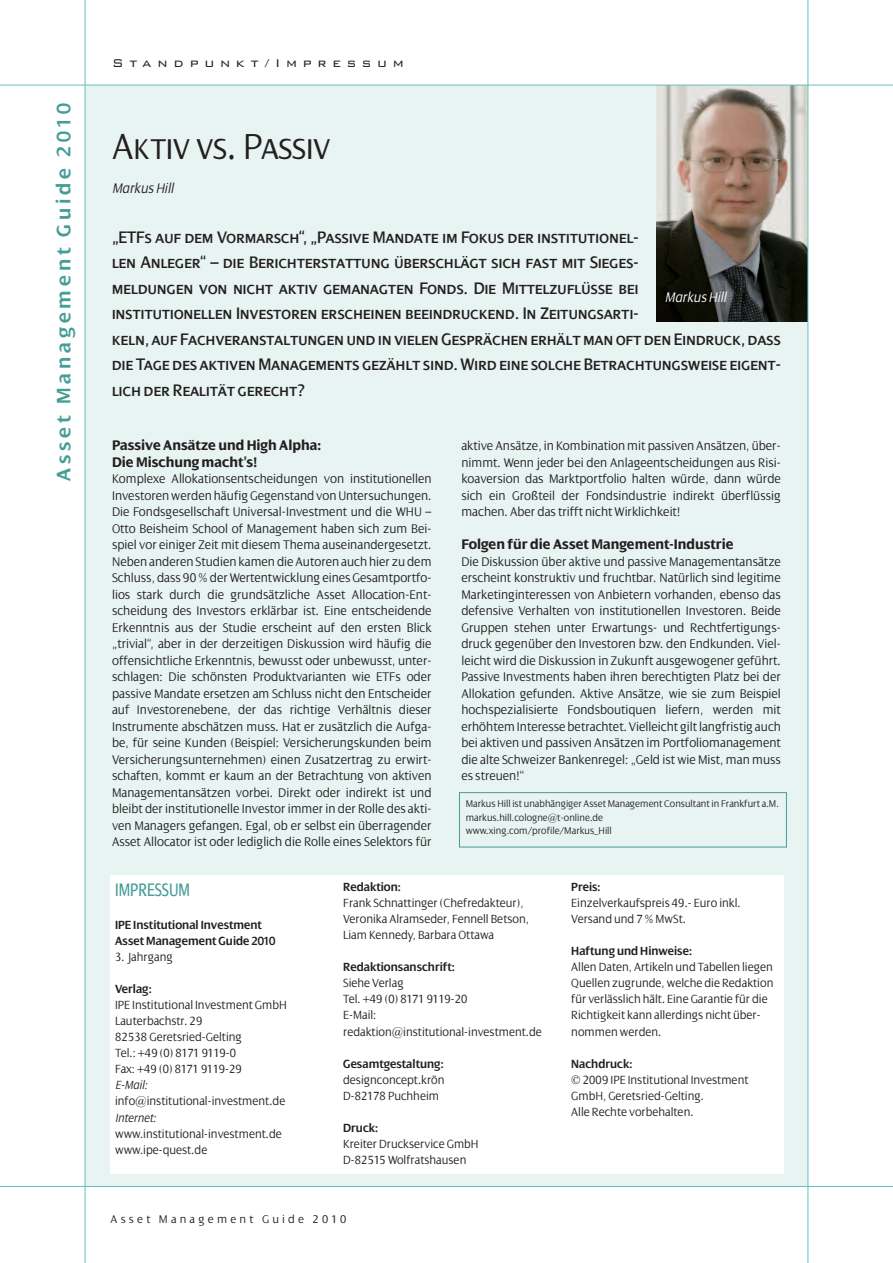
<style>
.page{position:relative;width:893px;height:1263px;background:#fff}
.page>*{position:absolute;margin:0;border:0;box-sizing:border-box;transform-origin:0 0}
.t1{font:39px "Dialog Light SC";color:#231f20;scale:.95 1}
.t2{font:600 21px "Dialog";letter-spacing:.18em;color:#459d98}
.t3{font:19.5px "Dialog Cond";color:#459d98}
.t4{font:18px/25.5px "Dialog SC";color:#231f20;scale:.95 1}
.t5{font:700 15px/16.5px "Dialog";color:#231f20;scale:.95 1}
.t6{font:300 15px "Bank Gothic BT";letter-spacing:.375em;color:#231f20}
.t7{font:italic 300 15px "Dialog";color:#231f20;scale:.95 1}
.t8{font:italic 300 15px "Dialog";color:#fff;scale:.95 1}
.t9{font:300 13.5px/16.5px "Dialog";color:#231f20;text-align:justify;scale:.95 1}
.t10{font:300 12.75px/16px "Dialog";color:#231f20;scale:.95 1}
.t11{font:600 12.75px/16px "Dialog";color:#231f20;scale:.95 1}
.t12{font:italic 300 12.75px "Dialog";color:#231f20;scale:.95 1}
.t13{font:300 12px "Dialog";letter-spacing:.265em;color:#231f20}
.t14{font:300 10.5px/13.5px "Dialog";color:#231f20;scale:.95 1}
</style>
<div class="page">
<div style="left:85px;top:85px;width:723px;height:1101px;background:#e7f4f2"></div>
<hr style="left:85px;top:0;width:1px;height:1263px;background:#65bfbf">
<hr style="left:0;top:1186px;width:893px;height:1px;background:#65bfbf">
<img style="left:657px;top:86px;width:150px;height:235px">
<div style="left:459px;top:792px;width:328px;height:55px;border:1px solid #459d98"></div>
<div style="left:111px;top:875px;width:673px;height:299px;background:#fff"></div>
<hr style="left:0;top:85px;width:893px;height:1px;background:#65bfbf">
<hr style="left:807px;top:0;width:1px;height:1263px;background:#65bfbf">
<h2 class="t2" style="left:51px;top:481px;width:379px;rotate:-90deg">Asset Management Guide 2010</h2>
<p class="t6" style="left:112px;top:53px;width:293px">Standpunkt/Impressum</p>
<h1 class="t1" style="left:112px;top:123px;width:231px">Aktiv vs. Passiv</h1>
<p class="t7" style="left:112px;top:180px;width:66px">Markus Hill</p>
<p class="t4" style="left:112px;top:224px;width:706px">„ETFs auf dem Vormarsch“, „Passive Mandate im Fokus der institutionel-<br>len Anleger“ – die Berichterstattung überschlägt sich fast mit Sieges-<br>meldungen von nicht aktiv gemanagten Fonds. Die Mittelzuflüsse bei<br>institutionellen Investoren erscheinen beeindruckend. In Zeitungsarti-<br>keln, auf Fachveranstaltungen und in vielen Gesprächen erhältman oft den Eindruck, dass die Tage des aktiven Managements gezählt sind. Wird eine solche Betrachtungsweise eigent&shy;lich der Realität gerecht?</p>
<p class="t8" style="left:665px;top:288px;width:66px">Markus Hill</p>
<p class="t5" style="left:112px;top:437px;width:221px">Passive Ansätze und High Alpha:<br>Die Mischung macht’s!</p>
<p class="t9" style="left:112px;top:470px;width:338px">Komplexe Allokationsentscheidungen von institutionellen Investoren werden häufig Gegenstand von Untersuchungen.<br>Die Fondsgesellschaft Universal-Investment und die WHU – Otto Beisheim School of Management haben sich zum Bei&shy;spiel vor einiger Zeit mit diesem Thema auseinandergesetzt.<br>Neben anderen Studien kamen die Autoren auch hier zu dem Schluss, dass 90 % der Wertentwicklung eines Gesamtportfo&shy;lios stark durch die grundsätzliche Asset Allocation-Ent&shy;scheidung des Investors erklärbar ist. Eine entscheidende Erkenntnis aus der Studie erscheint auf den ersten Blick „trivial“, aber in der derzeitigen Diskussion wird häufig die offensichtliche Erkenntnis, bewusst oder unbewusst, unter&shy;schlagen: Die schönsten Produktvarianten wie ETFs oder passive Mandate ersetzen am Schluss nicht den Entscheider auf Investorenebene, der das richtige Verhältnis dieser Instrumente abschätzen muss. Hat er zusätzlich die Aufga&shy;be, für seine Kunden (Beispiel: Versicherungskunden beim Versicherungsunternehmen) einen Zusatzertrag zu erwirt&shy;schaften, kommt er kaum an der Betrachtung von aktiven Managementansätzen vorbei. Direkt oder indirekt ist und bleibt der institutionelle Investor immer in der Rolle des akti&shy;ven Managers gefangen. Egal, ob er selbst ein überragender Asset Allocator ist oder lediglich die Rolle eines Selektors für</p>
<p class="t9" style="left:461px;top:437px;width:338px">aktive Ansätze, in Kombination mit passiven Ansätzen, über&shy;nimmt. Wenn jeder bei den Anlageentscheidungen aus Risi&shy;koaversion das Marktportfolio halten würde, dann würde sich ein Großteil der Fondsindustrie indirekt überflüssig machen. Aber das trifft nicht Wirklichkeit!</p>
<p class="t5" style="left:461px;top:536px;width:288px">Folgen für die Asset Mangement-Industrie</p>
<p class="t9" style="left:461px;top:553px;width:338px">Die Diskussion über aktive und passive Managementansätze erscheint konstruktiv und fruchtbar. Natürlich sind legitime Marketinginteressen von Anbietern vorhanden, ebenso das defensive Verhalten von institutionellen Investoren. Beide Gruppen stehen unter Erwartungs- und Rechtfertigungs&shy;druck gegenüber den Investoren bzw. den Endkunden. Viel&shy;leicht wird die Diskussion in Zukunft ausgewogener geführt.<br>Passive Investments haben ihren berechtigten Platz bei der Allokation gefunden. Aktive Ansätze, wie sie zum Beispiel hochspezialisierte Fondsboutiquen liefern, werden mit erhöhtem Interesse betrachtet. Vielleicht giltlangfristig auch bei aktiven und passiven Ansätzen im Portfoliomanagement die alte Schweizer Bankenregel: „Geld ist wie Mist, man muss es streuen!“</p>
<p class="t14" style="left:466px;top:797px;width:331px">Markus Hill ist unabhängiger Asset Management Consultant in Frankfurt a.M. markus.hill.cologne@t-online.de<br>www.xing.com/profile/Markus_Hill</p>
<h3 class="t3" style="left:115px;top:878px;width:77px">IMPRESSUM</h3>
<p class="t11" style="left:115px;top:916px;width:170px">IPE Institutional Investment<br>Asset Management Guide 2010</p>
<p class="t10" style="left:115px;top:948px;width:62px">3. Jahrgang</p>
<p class="t11" style="left:115px;top:981px;width:40px">Verlag:</p>
<p class="t10" style="left:115px;top:997px;width:182px">IPE Institutional Investment GmbH<br>Lauterbachstr. 29<br>82538 Geretsried-Gelting<br>Tel.: +49 (0) 8171 9119-0<br>Fax: +49 (0) 8171 9119-29</p>
<p class="t12" style="left:115px;top:1077px;width:35px">E-Mail:</p>
<p class="t10" style="left:115px;top:1093px;width:181px">info@institutional-investment.de</p>
<p class="t12" style="left:115px;top:1110px;width:45px">Internet:</p>
<p class="t10" style="left:115px;top:1125px;width:177px">www.institutional-investment.de www.ipe-quest.de</p>
<p class="t11" style="left:343px;top:879px;width:62px">Redaktion:</p>
<p class="t10" style="left:343px;top:895px;width:197px">Frank Schnattinger (Chefredakteur),<br>Veronika Alramseder, Fennell Betson,<br>Liam Kennedy, Barbara Ottawa</p>
<p class="t11" style="left:343px;top:959px;width:119px">Redaktionsanschrift:</p>
<p class="t10" style="left:343px;top:975px;width:211px">Siehe Verlag<br>Tel. +49 (0) 8171 9119-20<br>E-Mail: redaktion@institutional-investment.de</p>
<p class="t11" style="left:343px;top:1055px;width:107px">Gesamtgestaltung:</p>
<p class="t10" style="left:343px;top:1071px;width:108px">designconcept.krön<br>D-82178 Puchheim</p>
<p class="t11" style="left:343px;top:1119px;width:38px">Druck:</p>
<p class="t10" style="left:343px;top:1135px;width:144px">Kreiter Druckservice GmbH<br>D-82515 Wolfratshausen</p>
<p class="t13" style="left:111px;top:1212px;width:238px">Asset Management Guide 2010</p>
<p class="t11" style="left:571px;top:879px;width:32px">Preis:</p>
<p class="t10" style="left:571px;top:895px;width:180px">Einzelverkaufspreis 49.- Euro inkl.<br>Versand und 7 % MwSt.</p>
<p class="t11" style="left:571px;top:943px;width:129px">Haftung und Hinweise:</p>
<p class="t10" style="left:571px;top:959px;width:214px">Allen Daten, Artikeln und Tabellen liegen Quellen zugrunde, welche die Redaktion für verlässlich hält. Eine Garantie für die Richtigkeit kann allerdings nicht über&shy;nommen werden.</p>
<p class="t11" style="left:571px;top:1055px;width:66px">Nachdruck:</p>
<p class="t10" style="left:571px;top:1071px;width:188px">© 2009 IPE Institutional Investment<br>GmbH, Geretsried-Gelting.<br>Alle Rechte vorbehalten.</p>
</div>
